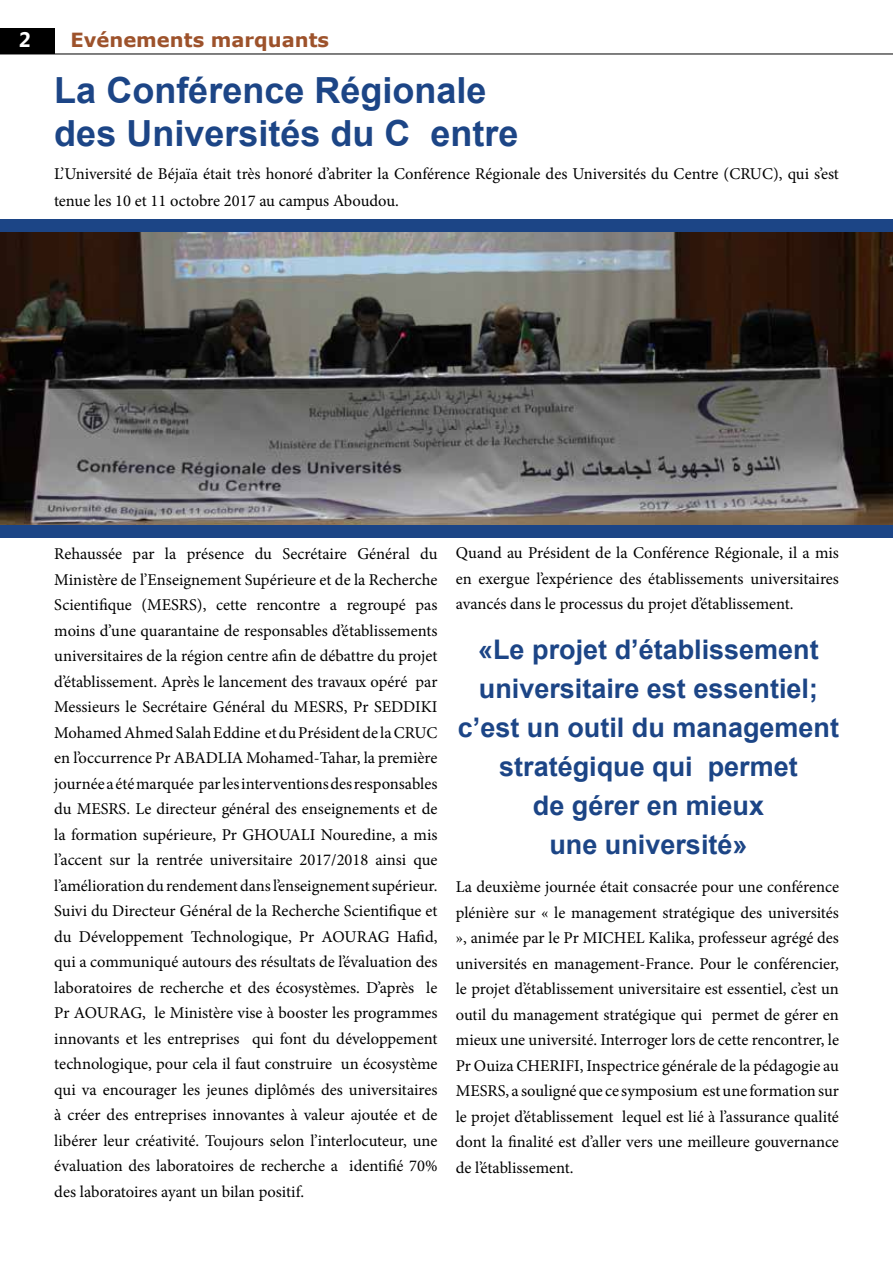
<style>
.page{position:relative;width:893px;height:1263px;background:#fff}
.page>*{position:absolute;margin:0;border:0;box-sizing:border-box;transform-origin:0 0}
.t1{font:700 36px/43.2px "Arial";color:#1c4586}
.t2{font:700 27px/39px "Arial";color:#1c4586;text-align:center}
.t3{font:700 21px "Microsoft Tai Le";color:#fff}
.t4{font:700 19.5px "Verdana";color:#9d522b}
.t5{font:16.5px/25.5px "Minion Pro";color:#000;text-align:justify}
</style>
<div class="page">
<div style="left:0;top:29px;width:54px;height:25px;background:#000"></div>
<hr style="left:0;top:54px;width:893px;height:1px;background:#000">
<img style="left:0;top:232px;width:893px;height:293px">
<div style="left:0;top:219px;width:893px;height:13px;background:#1c4586"></div>
<div style="left:0;top:525px;width:893px;height:13px;background:#1c4586"></div>
<p class="t3" style="left:19px;top:28px;width:14px">2</p>
<p class="t4" style="left:71px;top:26px;width:260px">Evénements marquants</p>
<h1 class="t1" style="left:54px;top:69px;width:466px">La Conférence Régionale des Universités du C entre</h1>
<p class="t5" style="left:54px;top:160px;width:786px;line-height:27px">L’Université de Béjaïa était très honoré d’abriter la Conférence Régionale des Universités du Centre (CRUC), qui s’est tenue les 10 et 11 octobre 2017 au campus Aboudou.</p>
<p class="t5" style="left:54px;top:541px;width:385px">Rehaussée par la présence du Secrétaire Général du Ministère de l’Enseignement Supérieure et de la Recherche Scientifique (MESRS), cette rencontre a regroupé pas moins d’une quarantaine de responsables d’établissements universitaires de la région centre afin de débattre du projet d’établissement. Après le lancement des travaux opéré par Messieurs le Secrétaire Général du MESRS, Pr SEDDIKI Mohamed Ahmed Salah Eddine et du Président de la CRUC en l’occurrence Pr ABADLIA Mohamed-Tahar, la première journée a été marquée par les interventions des responsables du MESRS. Le directeur général des enseignements et de la formation supérieure, Pr GHOUALI Nouredine, a mis l’accent sur la rentrée universitaire 2017/2018 ainsi que l’amélioration du rendement dans l’enseignement supérieur.<br>Suivi du Directeur Général de la Recherche Scientifique et du Développement Technologique, Pr AOURAG Hafid, qui a communiqué autours des résultats de l’évaluation des laboratoires de recherche et des écosystèmes. D’après le Pr AOURAG, le Ministère vise à booster les programmes innovants et les entreprises qui font du développement technologique, pour cela il faut construire un écosystème qui va encourager les jeunes diplômés des universitaires à créer des entreprises innovantes à valeur ajoutée et de libérer leur créativité. Toujours selon l’interlocuteur, une évaluation des laboratoires de recherche a identifié 70% des laboratoires ayant un bilan positif.</p>
<p class="t5" style="left:456px;top:540px;width:385px">Quand au Président de la Conférence Régionale, il a mis en exergue l’expérience des établissements universitaires avancés dans le processus du projet d’établissement.</p>
<h2 class="t2" style="left:458px;top:630px;width:383px">«Le projet d’établissement universitaire est essentiel; c’est un outil du management stratégique qui permet<br>de gérer en mieux<br>une université»</h2>
<p class="t5" style="left:456px;top:874px;width:385px">La deuxième journée était consacrée pour une conférence plénière sur « le management stratégique des universités », animée par le Pr MICHEL Kalika, professeur agrégé des universités en management-France. Pour le conférencier, le projet d’établissement universitaire est essentiel, c’est un outil du management stratégique qui permet de gérer en mieux une université. Interroger lors de cette rencontrer, le Pr Ouiza CHERIFI, Inspectrice générale de la pédagogie au MESRS, a souligné que ce symposium est une formation sur le projet d’établissement lequel est lié à l’assurance qualité dont la finalité est d’aller vers une meilleure gouvernance de l’établissement.</p>
</div>
